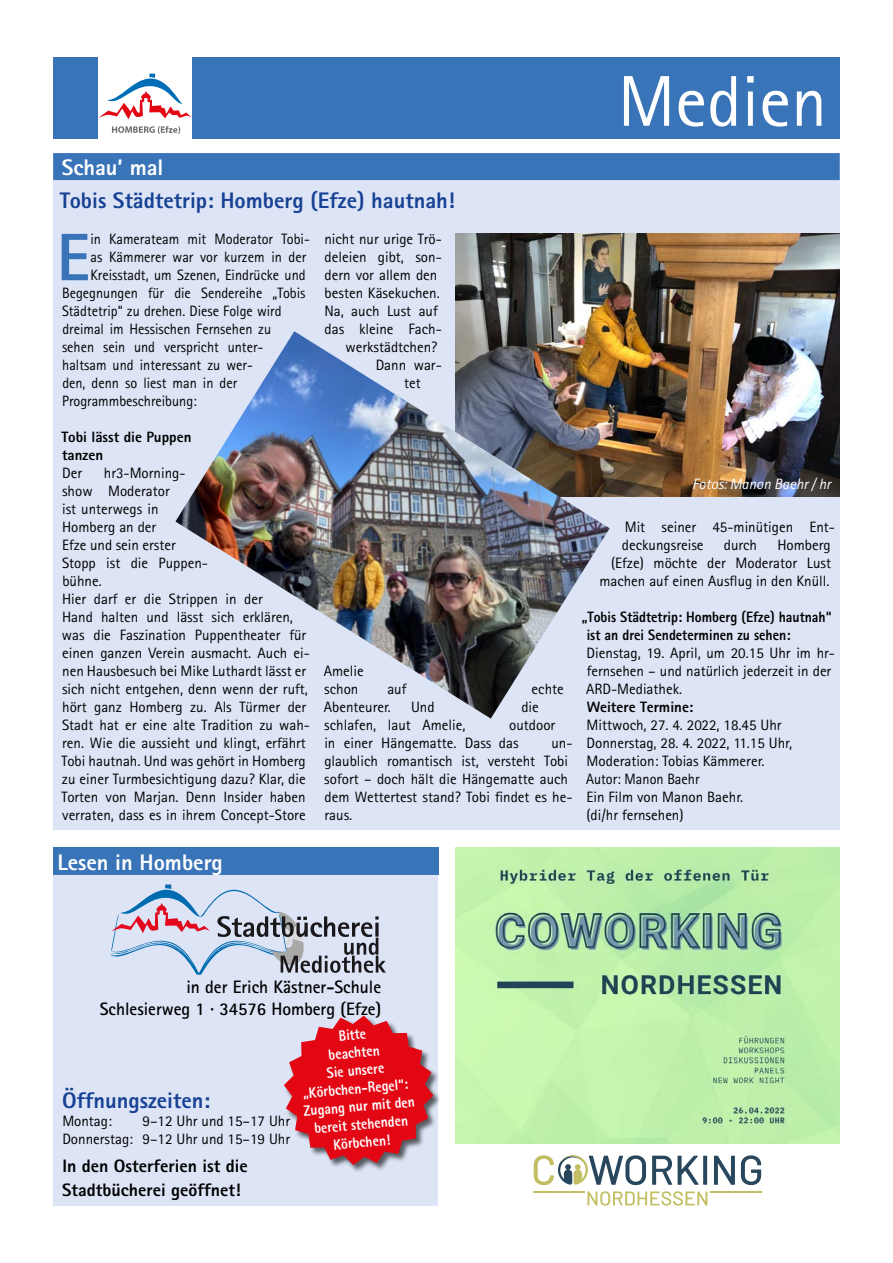
<style>
.page{position:relative;width:893px;height:1263px;background:#fff}
.page>*{position:absolute;margin:0;border:0;box-sizing:border-box;transform-origin:0 0}
.t1{font:72px "Rotis Sans Serif";color:#fff}
.t2{font:800 67.2px "Rotis Sans Serif";color:#3974b9;scale:.95 1}
.t3{font:800 22.5px "Rotis Sans Serif";color:#164194}
.t4{font:800 22.5px "Rotis Sans Serif";color:#fff}
.t5{font:700 18px/22.5px "Rotis Sans Serif";color:#000;text-align:right}
.t6{font:800 18px/24px "Rotis Sans Serif";color:#000}
.t7{font:15px/18px "Rotis Sans Serif";color:#000}
.t8{font:15px "Rotis Sans Serif";color:#000;scale:.95 1}
.t9{font:800 15px/18px "Rotis Sans Serif";color:#fff;text-align:center;scale:.91 1}
.t10{font:800 15px/18px "Rotis Sans Serif";color:#000;scale:.92 1}
.t11{font:800 15px/18px "Rotis Sans Serif";color:#000}
.t12{font:italic 15px "Rotis Sans Serif";color:#fff}
</style>
<div class="page">
<div style="left:53px;top:57px;width:787px;height:82px;background:#3974b9"></div>
<div style="left:53px;top:874px;width:385px;height:331px;background:#dce4f5"></div>
<svg style="left:111px;top:884px;width:275px;height:91px"></svg>
<div style="left:53px;top:847px;width:385px;height:27px;background:#3974b9"></div>
<div style="left:284px;top:1015px;width:158px;height:158px;background:#000;opacity:.6"></div>
<svg style="left:284px;top:1015px;width:149px;height:150px"></svg>
<div style="left:53px;top:153px;width:787px;height:676px;background:#dce4f5"></div>
<div style="left:53px;top:153px;width:787px;height:27px;background:#3974b9"></div>
<img style="left:455px;top:234px;width:385px;height:262px">
<img style="left:175px;top:331px;width:435px;height:388px">
<img style="left:455px;top:847px;width:385px;height:297px">
<svg style="left:652px;top:1156px;width:20px;height:29px"></svg>
<svg style="left:678px;top:1156px;width:21px;height:29px"></svg>
<svg style="left:703px;top:1156px;width:4px;height:29px"></svg>
<svg style="left:714px;top:1156px;width:21px;height:29px"></svg>
<svg style="left:741px;top:1155px;width:20px;height:30px"></svg>
<svg style="left:534px;top:1155px;width:112px;height:30px"></svg>
<svg style="left:587px;top:1191px;width:120px;height:14px"></svg>
<hr style="left:534px;top:1191px;width:51px;height:2px;background:#c1bf61">
<hr style="left:710px;top:1191px;width:51px;height:2px;background:#c1bf61">
<div style="left:98px;top:57px;width:94px;height:94px;background:#fff"></div>
<svg style="left:112px;top:126px;width:68px;height:8px"></svg>
<svg style="left:98px;top:74px;width:94px;height:45px"></svg>
<h1 class="t1" style="left:618px;top:59px;width:211px">Medien</h1>
<h3 class="t4" style="left:62px;top:153px;width:103px">Schau’ mal</h3>
<h3 class="t3" style="left:60px;top:186px;width:397px">Tobis Städtetrip: Homberg (Efze) hautnah!</h3>
<h2 class="t2" style="left:57px;top:215px;width:36px">E</h2>
<p class="t8" style="left:90px;top:230px;width:232px">in Kamerateam mit Moderator Tobi-</p>
<p class="t7" style="left:324px;top:230px;width:119px">nicht nur urige Trö-</p>
<p class="t7" style="left:325px;top:248px;width:119px">deleien gibt, son-</p>
<p class="t7" style="left:325px;top:266px;width:114px">dern vor allem den</p>
<p class="t7" style="left:325px;top:284px;width:117px">besten Käsekuchen.</p>
<p class="t7" style="left:324px;top:302px;width:115px">Na, auch Lust auf</p>
<p class="t7" style="left:325px;top:320px;width:119px">das kleine Fach-</p>
<p class="t7" style="left:345px;top:338px;width:93px">werkstädtchen?</p>
<p class="t7" style="left:376px;top:356px;width:68px">Dann war-</p>
<p class="t7" style="left:404px;top:374px;width:18px">tet</p>
<p class="t8" style="left:91px;top:248px;width:229px">as Kämmerer war vor kurzem in der</p>
<p class="t8" style="left:91px;top:266px;width:228px">Kreisstadt, um Szenen, Eindrücke und</p>
<p class="t8" style="left:62px;top:284px;width:258px">Begegnungen für die Sendereihe „Tobis</p>
<p class="t8" style="left:62px;top:302px;width:233px">Städtetrip“ zu drehen. Diese Folge wird</p>
<p class="t8" style="left:62px;top:320px;width:221px">dreimal im Hessischen Fernsehen zu</p>
<p class="t8" style="left:62px;top:338px;width:213px">sehen sein und verspricht unter-</p>
<p class="t8" style="left:62px;top:356px;width:202px">haltsam und interessant zu wer-</p>
<p class="t8" style="left:62px;top:374px;width:186px">den, denn so liest man in der</p>
<p class="t8" style="left:62px;top:392px;width:143px">Programmbeschreibung:</p>
<p class="t11" style="left:62px;top:428px;width:131px">Tobi lässt die Puppen tanzen</p>
<p class="t7" style="left:62px;top:464px;width:21px">Der</p>
<p class="t7" style="left:62px;top:464px;width:250px;text-indent:42px">hr3-Morning-<br>show Moderator<br>ist unterwegs in<br>Homberg an der<br>Efze und sein erster<br>Stopp ist die Puppen-<br>bühne.<br>Hier darf er die Strippen in der<br>Hand halten und lässt sich erklären, was die Faszination Puppentheater für einen ganzen Verein ausmacht. Auch ei&shy;nen Hausbesuch bei Mike Luthardt lässt er sich nicht entgehen, denn wenn der ruft, hört ganz Homberg zu. Als Türmer der<br>Stadt hat er eine alte Tradition zu wah&shy;ren. Wie die aussieht und klingt, erfährt<br>Tobi hautnah. Und was gehört in Homberg zu einer Turmbesichtigung dazu? Klar, die<br>Torten von Marjan. Denn Insider haben verraten, dass es in ihrem Concept-Store</p>
<p class="t7" style="left:324px;top:662px;width:42px">Amelie schon</p>
<p class="t7" style="left:387px;top:680px;width:21px">auf</p>
<p class="t7" style="left:532px;top:680px;width:34px">echte</p>
<p class="t7" style="left:324px;top:698px;width:69px">Abenteurer.</p>
<p class="t7" style="left:411px;top:698px;width:25px">Und</p>
<p class="t7" style="left:521px;top:698px;width:19px">die</p>
<p class="t7" style="left:324px;top:716px;width:143px">schlafen, laut Amelie,</p>
<p class="t7" style="left:324px;top:716px;width:232px;text-indent:185px">outdoor in einer Hängematte. Dass das</p>
<p class="t7" style="left:324px;top:734px;width:250px;text-indent:227px">un&shy;glaublich romantisch ist, versteht Tobi sofort – doch hält die Hängematte auch dem Wettertest stand? Tobi findet es he&shy;raus.</p>
<p class="t12" style="left:692px;top:475px;width:140px">Fotos: Manon Baehr / hr</p>
<p class="t7" style="left:622px;top:518px;width:213px">Mit seiner 45-minütigen Ent&shy;deckungsreise</p>
<p class="t7" style="left:599px;top:536px;width:233px;text-align:right">Homberg<br>(Efze) möchte der Moderator Lust machen auf einen Ausflug in den Knüll.</p>
<p class="t10" style="left:587px;top:608px;width:268px;text-indent:-5px">„Tobis Städtetrip: Homberg (Efze) hautnah“ ist an drei Sendeterminen zu sehen:</p>
<p class="t7" style="left:586px;top:644px;width:250px">Dienstag, 19. April, um 20.15 Uhr im hr&shy;fernsehen – und natürlich jederzeit in der<br>ARD-Mediathek.</p>
<p class="t11" style="left:587px;top:698px;width:108px">Weitere Termine:</p>
<p class="t7" style="left:586px;top:716px;width:208px">Mittwoch, 27. 4. 2022, 18.45 Uhr<br>Donnerstag, 28. 4. 2022, 11.15 Uhr,<br>Moderation: Tobias Kämmerer.<br>Autor: Manon Baehr<br>Ein Film von Manon Baehr.<br>(di/hr fernsehen)</p>
<p class="t7" style="left:724px;top:536px;width:35px">durch</p>
<h3 class="t4" style="left:57px;top:848px;width:167px">Lesen in Homberg</h3>
<p class="t5" style="left:100px;top:975px;width:283px">in der Erich Kästner-Schule<br>Schlesierweg 1 · 34576 Homberg (Efze)</p>
<h3 class="t3" style="left:62px;top:1086px;width:149px">Öffnungszeiten:</h3>
<p class="t7" style="left:62px;top:1112px;width:51px">Montag:</p>
<p class="t7" style="left:62px;top:1112px;width:229px;text-align:right">9–12 Uhr und 15–17 Uhr<br>Donnerstag: 9–12 Uhr und 15–19 Uhr</p>
<p class="t6" style="left:62px;top:1154px;width:187px">In den Osterferien ist die<br>Stadtbücherei geöffnet!</p>
<p class="t9" style="left:297px;top:1030px;width:124px;rotate:-5deg">Bitte<br>beachten<br>Sie unsere „Körbchen-Regel“:<br>Zugang nur mit den bereit stehenden<br>Körbchen!</p>
</div>
